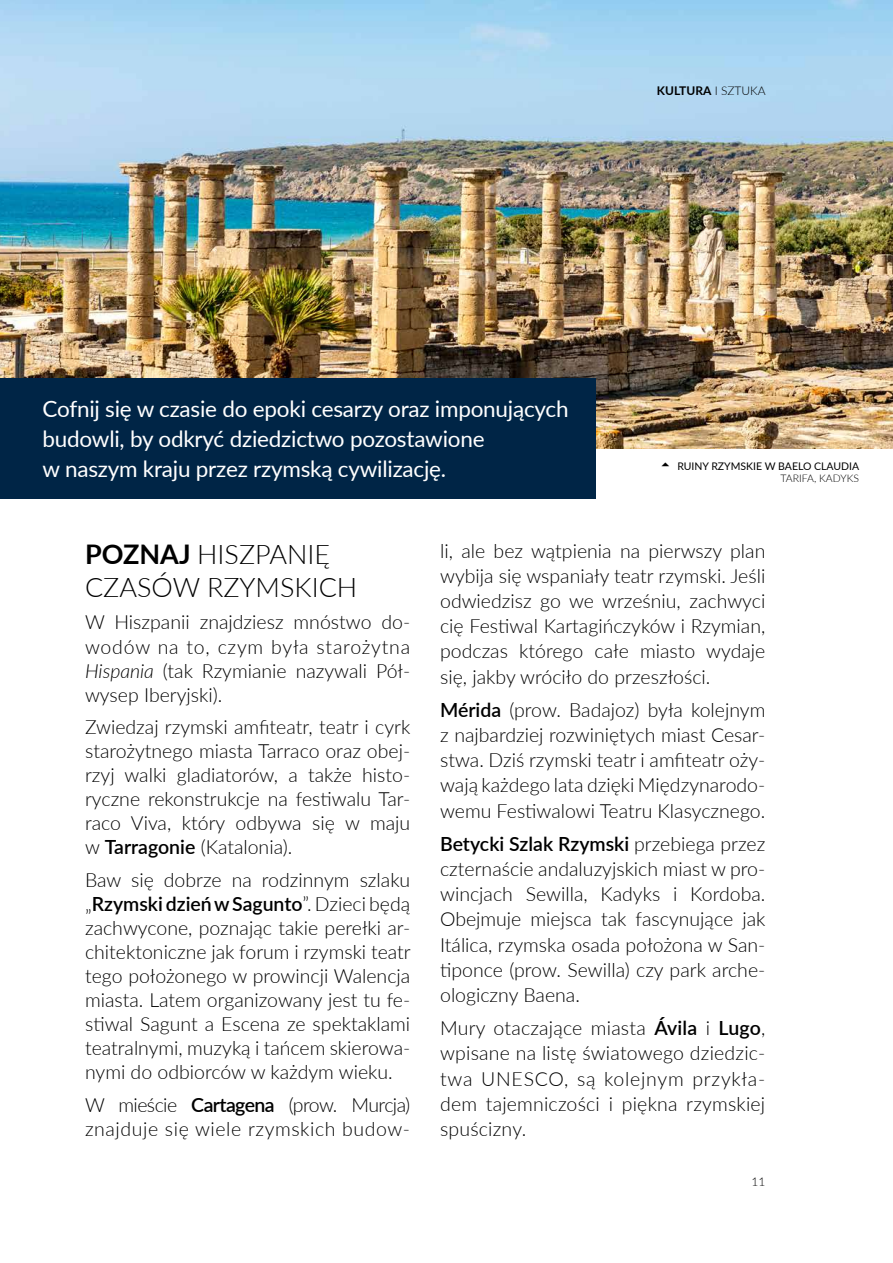
<style>
.page{position:relative;width:893px;height:1263px;background:#fff}
.page>*{position:absolute;margin:0;border:0;box-sizing:border-box;transform-origin:0 0}
.t1{font:300 27px/33px "Lato";color:#000}
.t2{font:22.5px/30px "Lato";letter-spacing:-.01em;color:#fff}
.t3{font:300 19.5px/25px "Lato";color:#000;text-align:justify}
.t4{font:300 19.5px/24px "Lato";letter-spacing:.03em;color:#000}
.t5{font:700 12px "Lato";color:#000}
.t6{font:300 12px "Lato";color:#000}
.t7{font:10.5px "Lato";color:#000}
.t8{font:300 10.5px "Lato";color:#000}
.s1{font-weight:300}
.s2{font-weight:700}
.s3{font-style:italic}
.s4{font-weight:600}
</style>
<div class="page">
<img style="left:0;top:0;width:893px;height:448px">
<div style="left:0;top:378px;width:595px;height:121px;background:#002546"></div>
<p class="t5" style="left:657px;top:81px;width:110px">KULTURA <span class="s1">I SZTUKA</span></p>
<p class="t2" style="left:43px;top:393px;width:528px">Cofnij się w czasie do epoki cesarzy oraz imponujących budowli, by odkryć dziedzictwo pozostawione<br>w naszym kraju przez rzymską cywilizację.</p>
<p class="t7" style="left:677px;top:458px;width:183px">RUINY RZYMSKIE W BAELO CLAUDIA</p>
<p class="t8" style="left:780px;top:471px;width:80px">TARIFA, KADYKS</p>
<h1 class="t1" style="left:85px;top:537px;width:274px"><span class="s2">POZNAJ</span> HISZPANIĘ<br>CZASÓW RZYMSKICH</h1>
<p class="t3" style="left:85px;top:610px;width:327px;line-height:24px">W Hiszpanii znajdziesz mnóstwo do&shy;wodów na to, czym była starożytna <span class="s3">Hispania</span> (tak Rzymianie nazywali Pół&shy;wysep Iberyjski).</p>
<p class="t3" style="left:85px;top:714px;width:327px;line-height:24px">Zwiedzaj rzymski amfiteatr, teatr i cyrk starożytnego miasta Tarraco oraz obej&shy;rzyj walki gladiatorów, a także histo&shy;ryczne rekonstrukcje na festiwalu Tar&shy;raco Viva, który odbywa się w maju w <span class="s4">Tarragonie</span> (Katalonia).</p>
<p class="t3" style="left:85px;top:867px;width:327px;line-height:24px">Baw się dobrze na rodzinnym szlaku „<span class="s4">Rzymski dzień w Sagunto</span>”. Dzieci będą zachwycone, poznając takie perełki ar&shy;chitektoniczne jak forum i rzymski teatr tego położonego w prowincji Walencja miasta. Latem organizowany jest tu fe&shy;stiwal Sagunt a Escena ze spektaklami teatralnymi, muzyką i tańcem skierowa&shy;nymi do odbiorców w każdym wieku.</p>
<p class="t4" style="left:85px;top:1092px;width:327px">W mieście <span class="s4">Cartagena</span> (prow. Murcja) znajduje się wiele rzymskich budow-</p>
<p class="t3" style="left:440px;top:538px;width:327px">li, ale bez wątpienia na pierwszy plan wybija się wspaniały teatr rzymski. Jeśli odwiedzisz go we wrześniu, zachwyci cię Festiwal Kartagińczyków i Rzymian, podczas którego całe miasto wydaje się, jakby wróciło do przeszłości.</p>
<p class="t3" style="left:440px;top:697px;width:327px"><span class="s4">Mérida</span> (prow. Badajoz) była kolejnym z najbardziej rozwiniętych miast Cesar&shy;stwa. Dziś rzymski teatr i amfiteatr oży&shy;wają każdego lata dzięki Międzynarodo&shy;wemu Festiwalowi Teatru Klasycznego.</p>
<p class="t3" style="left:440px;top:831px;width:327px"><span class="s4">Betycki Szlak Rzymski</span> przebiega przez czternaście andaluzyjskich miast w pro&shy;wincjach Sewilla, Kadyks i Kordoba.<br>Obejmuje miejsca tak fascynujące jak Itálica, rzymska osada położona w San&shy;tiponce (prow. Sewilla) czy park arche&shy;ologiczny Baena.</p>
<p class="t3" style="left:440px;top:1015px;width:327px">Mury otaczające miasta <span class="s4">Ávila</span> i <span class="s4">Lugo</span>, wpisane na listę światowego dziedzic&shy;twa UNESCO, są kolejnym przykła&shy;dem tajemniczości i piękna rzymskiej spuścizny.</p>
<p class="t6" style="left:751px;top:1173px;width:15px">11</p>
</div>
